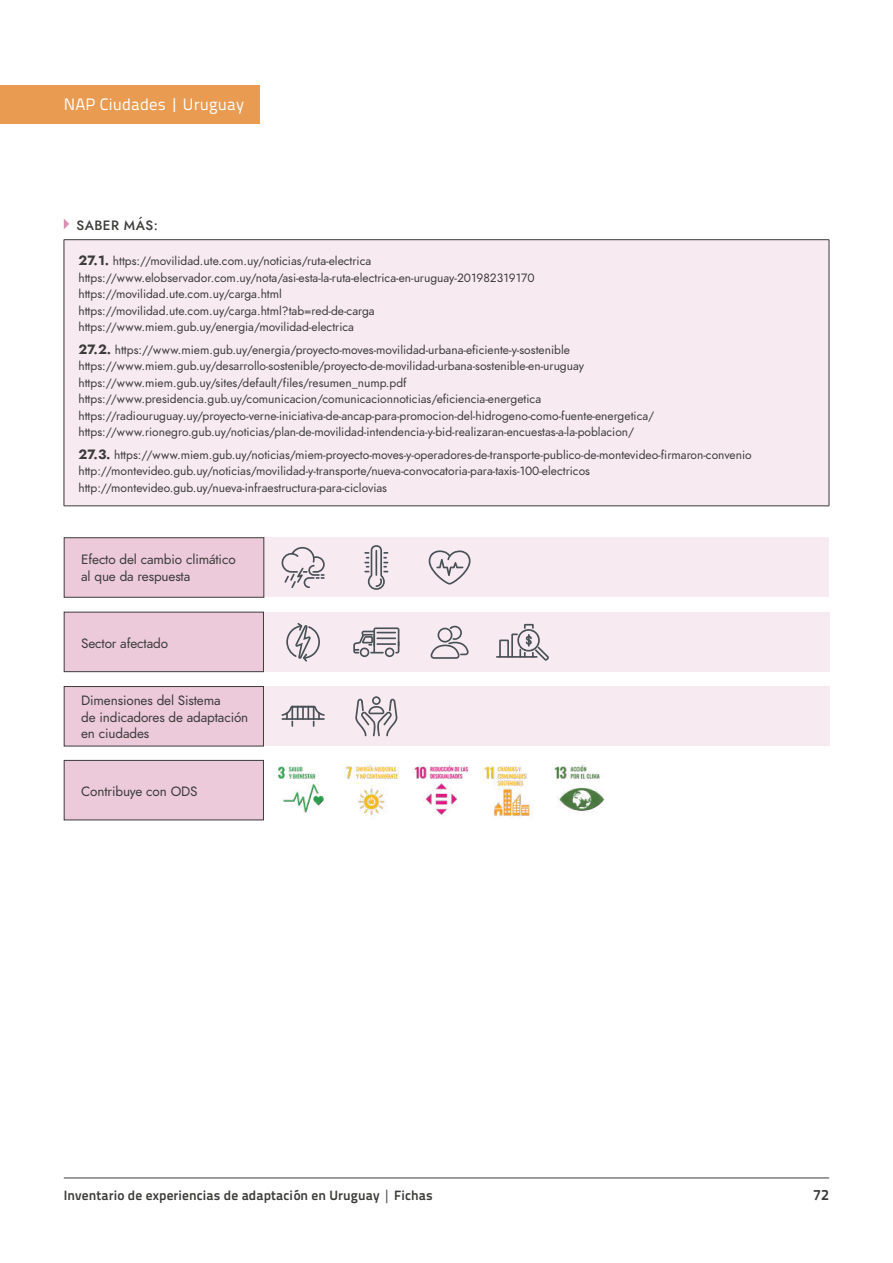
<style>
.page{position:relative;width:893px;height:1263px;background:#fff}
.page>*{position:absolute;margin:0;border:0;box-sizing:border-box;transform-origin:0 0}
.t1{font:16.5px "Titillium Text 14 L 400 wt";letter-spacing:.01em;color:#fff}
.t2{font:15px "Titillium Text 14 L 800 wt";color:#3c3c3b}
.t3{font:13.5px/16.5px "Jost";letter-spacing:-.01em;color:#3c3c3b}
.t4{font:13.5px "Titillium Text 14 L 800 wt";letter-spacing:.01em;color:#3c3c3b}
.t5{font:500 13.5px "Jost";letter-spacing:.03em;color:#3c3c3b}
.t6{font:12px/16.5px "Jost";color:#3c3c3b}
.s1{font-weight:700;font-size:13.5px}
.s2{font-family:"Open Sans"}
</style>
<div class="page">
<hr style="left:64px;top:1178px;width:765px;height:1px;background:#3c3c3b">
<div style="left:0;top:85px;width:259px;height:38px;background:#e99b51"></div>
<div style="left:259px;top:538px;width:570px;height:59px;background:#f7eaf1"></div>
<div style="left:259px;top:612px;width:571px;height:59px;background:#f7eaf1"></div>
<div style="left:259px;top:686px;width:571px;height:60px;background:#f7eaf1"></div>
<svg style="left:286px;top:623px;width:34px;height:39px"></svg>
<svg style="left:353px;top:627px;width:46px;height:30px"></svg>
<svg style="left:430px;top:626px;width:39px;height:33px"></svg>
<hr style="left:496px;top:656px;width:42px;height:2px;background:#485156">
<svg style="left:499px;top:624px;width:50px;height:37px"></svg>
<svg style="left:355px;top:696px;width:43px;height:40px"></svg>
<svg style="left:281px;top:706px;width:44px;height:21px"></svg>
<div style="left:64px;top:537px;width:200px;height:61px;background:#eccada;border:1px solid #3c3c3b"></div>
<div style="left:64px;top:612px;width:200px;height:60px;background:#eccada;border:1px solid #3c3c3b"></div>
<div style="left:64px;top:760px;width:200px;height:60px;background:#eccada;border:1px solid #3c3c3b"></div>
<div style="left:64px;top:686px;width:200px;height:60px;background:#eccada;border:1px solid #3c3c3b"></div>
<img style="left:482px;top:766px;width:49px;height:52px">
<img style="left:414px;top:761px;width:55px;height:55px">
<img style="left:277px;top:766px;width:47px;height:47px">
<img style="left:346px;top:765px;width:53px;height:54px">
<img style="left:552px;top:761px;width:53px;height:50px">
<svg style="left:282px;top:547px;width:43px;height:41px"></svg>
<svg style="left:364px;top:545px;width:24px;height:45px"></svg>
<svg style="left:429px;top:550px;width:41px;height:35px"></svg>
<div style="left:64px;top:240px;width:765px;height:266px;background:#f7eaf1"></div>
<hr style="left:64px;top:239px;width:765px;height:1px;background:#3c3c3b">
<hr style="left:64px;top:240px;width:1px;height:266px;background:#3c3c3b">
<hr style="left:829px;top:240px;width:1px;height:266px;background:#3c3c3b">
<hr style="left:64px;top:506px;width:765px;height:1px;background:#3c3c3b">
<svg style="left:64px;top:219px;width:5px;height:10px"></svg>
<h1 class="t1" style="left:64px;top:95px;width:182px">NAP Ciudades | Uruguay</h1>
<p class="t5" style="left:77px;top:216px;width:83px">SABER MÁS:</p>
<p class="t6" style="left:78px;top:253px;width:458px"><span class="s1">27.1.</span> https://movilidad.ute.com.uy/noticias/ruta-electrica https://www.elobservador.com.uy/nota/asi-esta-la-ruta-electrica-en-uruguay-201982319170 https://movilidad.ute.com.uy/carga.html https://movilidad.ute.com.uy/carga.html?tab=red-de-carga https://www.miem.gub.uy/energia/movilidad-electrica</p>
<p class="t6" style="left:78px;top:341px;width:577px"><span class="s1">27.2.</span> https://www.miem.gub.uy/energia/proyecto-moves-movilidad-urbana-eficiente-y-sostenible https://www.miem.gub.uy/desarrollo-sostenible/proyecto-de-movilidad-urbana-sostenible-en-uruguay https://www.miem.gub.uy/sites/default/files/resumen_nump.pdf https://www.presidencia.gub.uy/comunicacion/comunicacionnoticias/eficiencia-energetica https://radiouruguay.uy/proyecto-verne-iniciativa-de-ancap-para-promocion-del-hidrogeno-como-fuente-energetica/ https://www.rionegro.gub.uy/noticias/plan-de-movilidad-intendencia-y-bid-realizaran-encuestas-a-la-poblacion/</p>
<p class="t6" style="left:78px;top:446px;width:675px"><span class="s1">27.3.</span> https://www.miem.gub.uy/noticias/miem-proyecto-moves-y-operadores-de-transporte-publico-de-montevideo-firmaron-convenio http://montevideo.gub.uy/noticias/movilidad-y-transporte/nueva-convocatoria-para-taxis-100-electricos http://montevideo.gub.uy/nueva-infraestructura-para-ciclovias</p>
<p class="t3" style="left:81px;top:552px;width:156px">Efecto del cambio climático al que da respuesta</p>
<p class="t3" style="left:81px;top:635px;width:88px">Sector afectado</p>
<p class="t3" style="left:81px;top:692px;width:169px">Dimensiones del Sistema<br>de indicadores de adaptación en ciudades</p>
<p class="t3" style="left:81px;top:783px;width:118px">Contribuye con ODS</p>
<p class="t4" style="left:64px;top:1187px;width:370px">Inventario de experiencias de adaptación en Uruguay <span class="s2">|</span> Fichas</p>
<p class="t2" style="left:813px;top:1185px;width:18px">72</p>
</div>
